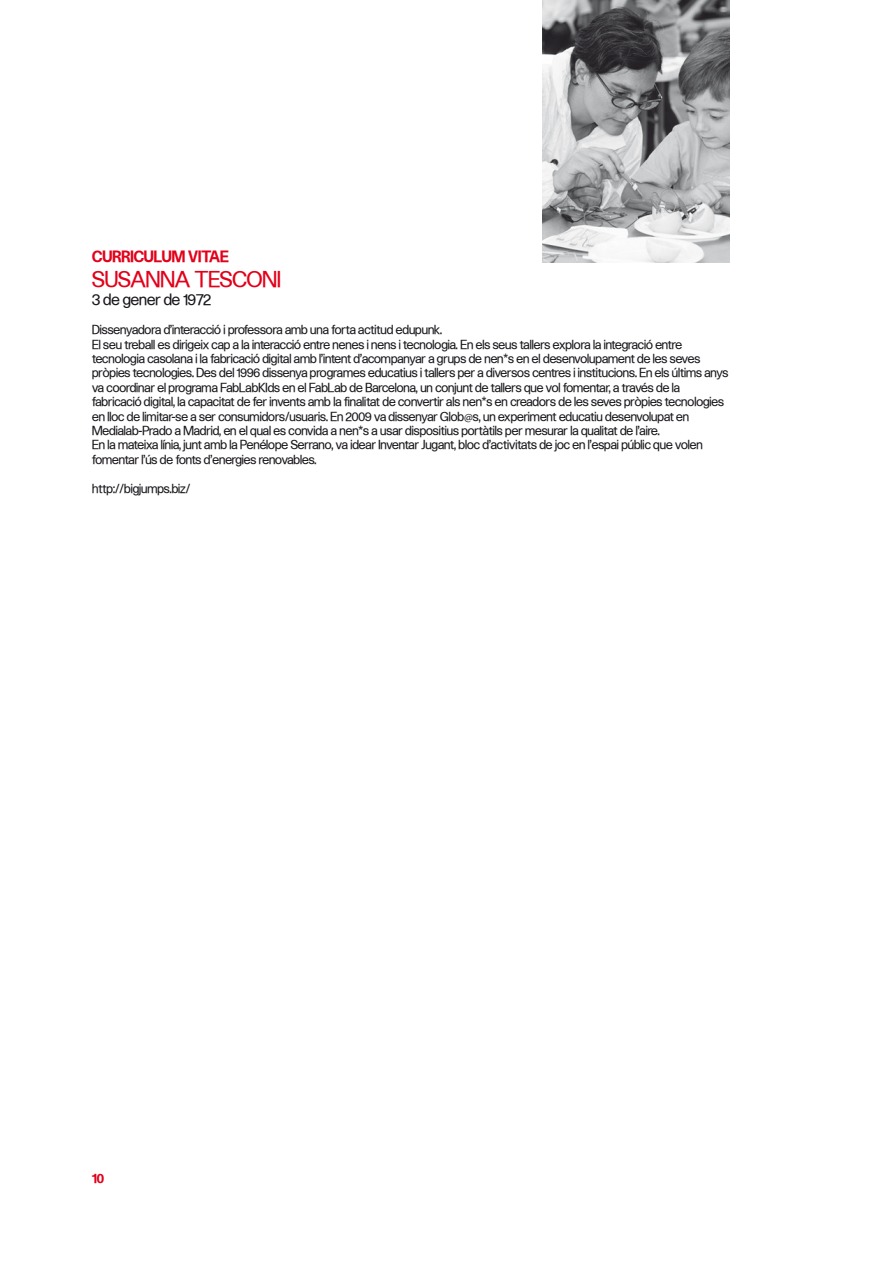
<style>
.page{position:relative;width:893px;height:1263px;background:#fff}
.page>*{position:absolute;margin:0;border:0;box-sizing:border-box;transform-origin:0 0}
.t1{font:21px "Sh Unica Haas";color:#e2001a}
.t2{font:15px "Sh Unica Haas Medium Normal";color:#e2001a}
.t3{font:15px "Sh Unica Haas";color:#1a171c}
.t4{font:12.75px "Sh Unica Haas Medium Normal";color:#e2001a}
.t5{font:12px/14.4px "Sh Unica Haas";color:#1a171c}
.s1{font-family:"Myriad Pro"}
</style>
<div class="page">
<img style="left:542px;top:0;width:188px;height:262px">
<p class="t2" style="left:92px;top:248px;width:138px">CURRICULUM VITAE</p>
<h1 class="t1" style="left:92px;top:267px;width:190px">SUSANNA TESCONI</h1>
<p class="t3" style="left:92px;top:291px;width:120px">3 de gener de 1972</p>
<p class="t5" style="left:92px;top:323px;width:638px">Dissenyadora d'interacció i professora amb una forta actitud edupunk.<br>El seu treball es dirigeix cap a la interacció entre nenes i nens i tecnologia. En els seus tallers explora la integració entre tecnologia casolana i la fabricació digital amb l'intent d'acompanyar a grups de nen*s en el desenvolupament de les seves pròpies tecnologies. Des del 1996 dissenya programes educatius i tallers per a diversos centres i institucions. En els últims anys va coordinar el programa FabLabKIds en el FabLab de Barcelona, un conjunt de tallers que vol fomentar, a través de la fabricació digital, la capacitat de fer invents amb la finalitat de convertir als nen*s en creadors de les seves pròpies tecnologies en lloc de limitar-se a ser consumidors/usuaris. En 2009 va dissenyar Glob<span class="s1">@</span>s, un experiment educatiu desenvolupat en Medialab-Prado a Madrid, en el qual es convida a nen*s a usar dispositius portàtils per mesurar la qualitat de l'aire.<br>En la mateixa línia, junt amb la Penélope Serrano, va idear Inventar Jugant, bloc d'activitats de joc en l'espai públic que volen fomentar l'ús de fonts d'energies renovables.</p>
<p class="t5" style="left:92px;top:481px;width:100px">http://bigjumps.biz/</p>
<p class="t4" style="left:92px;top:1171px;width:14px">10</p>
</div>
